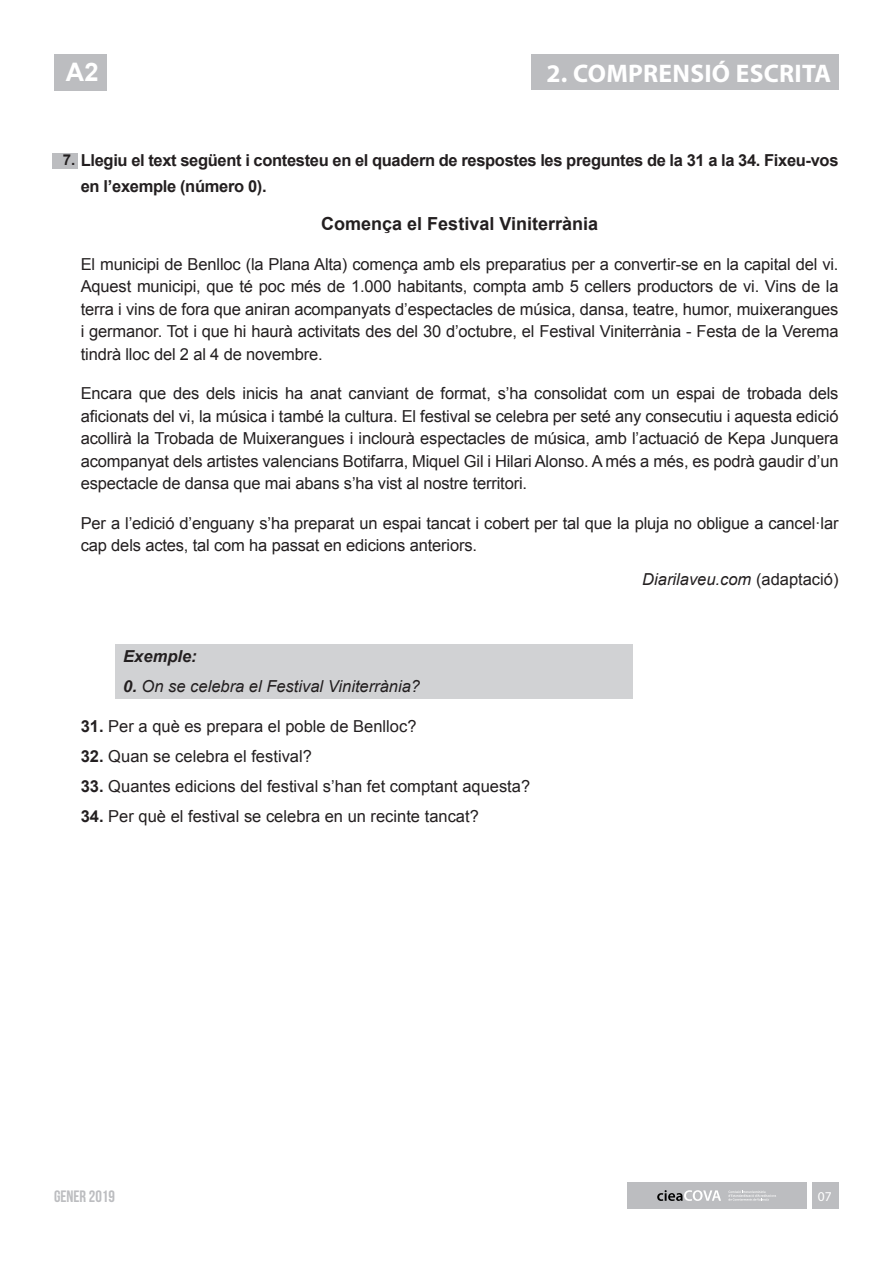
<style>
.page{position:relative;width:893px;height:1263px;background:#fff}
.page>*{position:absolute;margin:0;border:0;box-sizing:border-box;transform-origin:0 0}
.t1{font:700 25.5px "Myriad Pro";letter-spacing:.01em;color:#fff}
.t2{font:700 25.5px "Arial";color:#fff}
.Text__11pt____22_pt{font:700 18px "Arial";color:#231f20}
.Text__11pt____22_pt-2{font:16.5px/22.5px "Arial";letter-spacing:-.01em;color:#231f20;text-align:justify}
.V_F{font:16.5px "Arial";color:#231f20}
.SUBENUNCIAT{font:700 16.5px/25.8px "Arial";letter-spacing:-.02em;color:#231f20}
.V_F-2{font:italic 16.5px "Arial";color:#231f20}
.Text__11pt____22_pt-3{font:italic 16.5px "Arial";color:#231f20}
.SUB_ENUNCIAT{font:700 16.5px "Bebas Neue";color:#bcbdc0}
.V_F-3{font:italic 700 16.5px "Arial";color:#231f20}
.t3{font:13.5px "Myriad Pro";color:#fff}
.s1{font-size:15px}
.s2{font-style:normal}
.s3{font-weight:700}
</style>
<div class="page">
<div style="left:812px;top:1182px;width:27px;height:27px;background:#bcbdc0"></div>
<div style="left:627px;top:1182px;width:179px;height:27px;background:#bcbdc0"></div>
<svg style="left:728px;top:1190px;width:48px;height:10px"></svg>
<svg style="left:657px;top:1190px;width:64px;height:11px"></svg>
<div style="left:54px;top:54px;width:52px;height:37px;background:#bcbdc0"></div>
<div style="left:115px;top:645px;width:518px;height:54px;background:#d1d2d4"></div>
<div style="left:52px;top:153px;width:26px;height:16px;background:#bcbdc0"></div>
<div style="left:531px;top:54px;width:308px;height:35px;background:#bcbdc0"></div>
<h1 class="t2" style="left:66px;top:56px;width:34px">C1</h1>
<h1 class="t2" style="left:66px;top:56px;width:34px">A2</h1>
<p class="t1" style="left:546px;top:57px;width:286px">2. COMPRENSIÓ ESCRITA</p>
<p class="SUBENUNCIAT" style="left:81px;top:148px;width:759px;text-indent:-18px"><span class="s1">7.</span> Llegiu el text següent i contesteu en el quadern de respostes les preguntes de la 31 a la 34. Fixeu-vos en l’exemple (número 0).</p>
<p class="Text__11pt____22_pt" style="left:321px;top:212px;width:278px">Comença el Festival Viniterrània</p>
<p class="Text__11pt____22_pt-2" style="left:81px;top:253px;width:759px">El municipi de Benlloc (la Plana Alta) comença amb els preparatius per a convertir-se en la capital del vi.<br>Aquest municipi, que té poc més de 1.000 habitants, compta amb 5 cellers productors de vi. Vins de la terra i vins de fora que aniran acompanyats d’espectacles de música, dansa, teatre, humor, muixerangues i germanor. Tot i que hi haurà activitats des del 30 d’octubre, el Festival Viniterrània - Festa de la Verema tindrà lloc del 2 al 4 de novembre.</p>
<p class="Text__11pt____22_pt-2" style="left:81px;top:382px;width:759px">Encara que des dels inicis ha anat canviant de format, s’ha consolidat com un espai de trobada dels aficionats del vi, la música i també la cultura. El festival se celebra per seté any consecutiu i aquesta edició acollirà la Trobada de Muixerangues i inclourà espectacles de música, amb l’actuació de Kepa Junquera acompanyat dels artistes valencians Botifarra, Miquel Gil i Hilari Alonso. A més a més, es podrà gaudir d’un espectacle de dansa que mai abans s’ha vist al nostre territori.</p>
<p class="Text__11pt____22_pt-2" style="left:81px;top:512px;width:759px">Per a l’edició d’enguany s’ha preparat un espai tancat i cobert per tal que la pluja no obligue a cancel·lar cap dels actes, tal com ha passat en edicions anteriors.</p>
<p class="Text__11pt____22_pt-3" style="left:642px;top:568px;width:198px">Diarilaveu.com <span class="s2">(adaptació)</span></p>
<p class="V_F-3" style="left:123px;top:645px;width:75px">Exemple:</p>
<p class="V_F-2" style="left:123px;top:675px;width:298px"><span class="s3">0.</span> On se celebra el Festival Viniterrània?</p>
<p class="V_F" style="left:81px;top:716px;width:337px"><span class="s3">31.</span> Per a què es prepara el poble de Benlloc?</p>
<p class="V_F" style="left:81px;top:746px;width:233px"><span class="s3">32.</span> Quan se celebra el festival?</p>
<p class="V_F" style="left:81px;top:776px;width:451px"><span class="s3">33.</span> Quantes edicions del festival s’han fet comptant aquesta?</p>
<p class="V_F" style="left:81px;top:806px;width:400px"><span class="s3">34.</span> Per què el festival se celebra en un recinte tancat?</p>
<p class="SUB_ENUNCIAT" style="left:54px;top:1187px;width:62px">GENER 2019</p>
<p class="t3" style="left:818px;top:1188px;width:15px">07</p>
</div>
